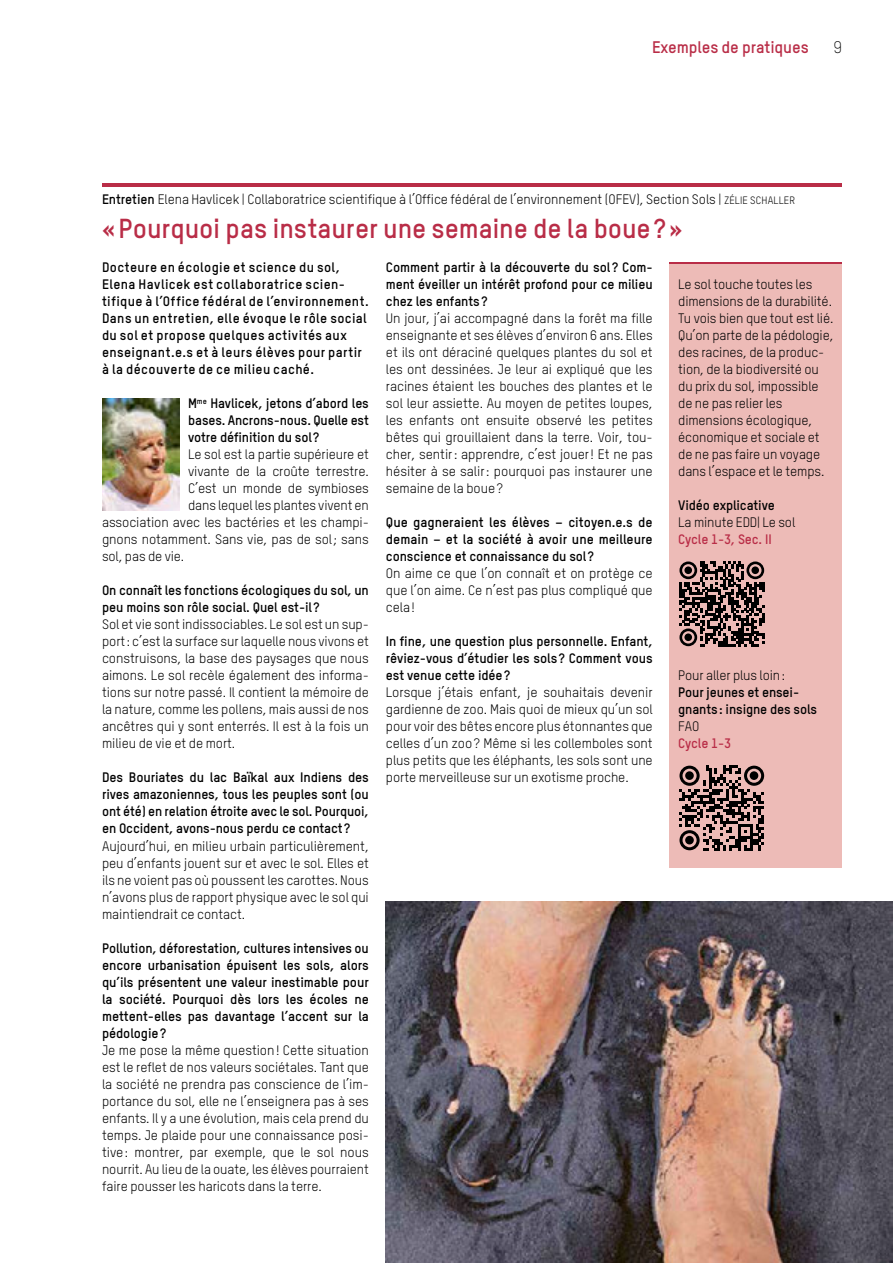
<style>
.page{position:relative;width:893px;height:1263px;background:#fff}
.page>*{position:absolute;margin:0;border:0;box-sizing:border-box;transform-origin:0 0}
.t1{font:700 27px "TSTARPRO";letter-spacing:-.005em;color:#b92d47}
.t2{font:700 16.5px "TSTARPRO";letter-spacing:-.005em;color:#b92d47}
.t3{font:300 16.5px "TSTARPRO";color:#000}
.t4{font:13.5px/17px "TSTARPRO";letter-spacing:-.01em;color:#000;text-align:justify}
.t5{font:700 13.5px/17px "TSTARPRO";letter-spacing:-.005em;color:#000;text-align:justify}
.t6{font:700 13.5px/17px "TSTARPRO";letter-spacing:.025em;color:#000}
.t7{font:700 13.5px "TSTARPRO";letter-spacing:-.01em;color:#b92d47}
.s1{font-weight:700}
.s2{font-size:10.5px}
</style>
<div class="page">
<hr style="left:102px;top:184px;width:740px;height:3px;background:#b92d47">
<img style="left:386px;top:901px;width:507px;height:362px">
<img style="left:102px;top:399px;width:78px;height:111px">
<div style="left:670px;top:262px;width:172px;height:605px;background:#edbbb7"></div>
<hr style="left:670px;top:262px;width:172px;height:2px;background:#b92d47">
<svg style="left:679px;top:765px;width:85px;height:85px"></svg>
<div style="left:685px;top:771px;width:9px;height:9px;background:#000;border-radius:50%"></div>
<div style="left:750px;top:771px;width:8px;height:9px;background:#000;border-radius:50%"></div>
<div style="left:685px;top:836px;width:9px;height:8px;background:#000;border-radius:50%"></div>
<svg style="left:679px;top:561px;width:85px;height:85px"></svg>
<div style="left:684px;top:566px;width:8px;height:8px;background:#000;border-radius:50%"></div>
<div style="left:751px;top:566px;width:8px;height:8px;background:#000;border-radius:50%"></div>
<div style="left:684px;top:633px;width:8px;height:8px;background:#000;border-radius:50%"></div>
<p class="t2" style="left:652px;top:37px;width:158px">Exemples de pratiques</p>
<p class="t3" style="left:833px;top:38px;width:10px">9</p>
<p class="t4" style="left:102px;top:191px;width:694px"><span class="s1">Entretien</span> Elena Havlicek | Collaboratrice scientifique à l’Office fédéral de l’environnement (OFEV), Section Sols | <span class="s2">ZÉLIE SCHALLER</span></p>
<h1 class="t1" style="left:102px;top:211px;width:582px">«Pourquoi pas instaurer une semaine de la boue?»</h1>
<p class="t6" style="left:102px;top:259px;width:268px">Docteure en écologie et science du sol, Elena Havlicek est collaboratrice scien&shy;tifique à l’Office fédéral de l’environnement.<br>Dans un entretien, elle évoque le rôle social du sol et propose quelques activités aux enseignant.e.s et à leurs élèves pour partir à la découverte de ce milieu caché.</p>
<p class="t5" style="left:188px;top:395px;width:182px">M<sup>me</sup> Havlicek, jetons d’abord les bases. Ancrons-nous. Quelle est votre définition du sol?</p>
<p class="t4" style="left:188px;top:446px;width:182px">Le sol est la partie supérieure et</p>
<p class="t4" style="left:188px;top:463px;width:182px">vivante de la croûte terrestre.</p>
<p class="t4" style="left:188px;top:480px;width:182px">C’est un monde de symbioses</p>
<p class="t4" style="left:188px;top:497px;width:182px">dans lequel les plantes vivent en</p>
<p class="t4" style="left:102px;top:514px;width:268px">association avec les bactéries et les champi-</p>
<p class="t4" style="left:102px;top:531px;width:268px">gnons notamment. Sans vie, pas de sol; sans</p>
<p class="t4" style="left:102px;top:548px;width:84px">sol, pas de vie.</p>
<p class="t5" style="left:102px;top:582px;width:268px">On connaît les fonctions écologiques du sol, un peu moins son rôle social. Quel est-il ?</p>
<p class="t4" style="left:102px;top:616px;width:268px">Sol et vie sont indissociables. Le sol est un sup&shy;port: c’est la surface sur laquelle nous vivons et construisons, la base des paysages que nous aimons. Le sol recèle également des informa&shy;tions sur notre passé. Il contient la mémoire de la nature, comme les pollens, mais aussi de nos ancêtres qui y sont enterrés. Il est à la fois un milieu de vie et de mort.</p>
<p class="t5" style="left:102px;top:769px;width:268px">Des Bouriates du lac Baïkal aux Indiens des rives amazoniennes, tous les peuples sont (ou ont été) en relation étroite avec le sol. Pourquoi, en Occident, avons-nous perdu ce contact?</p>
<p class="t4" style="left:102px;top:837px;width:268px">Aujourd’hui, en milieu urbain particulièrement, peu d’enfants jouent sur et avec le sol. Elles et ils ne voient pas où poussent les carottes. Nous n’avons plus de rapport physique avec le sol qui maintiendrait ce contact.</p>
<p class="t5" style="left:102px;top:939px;width:268px">Pollution, déforestation, cultures intensives ou encore urbanisation épuisent les sols, alors qu’ils présentent une valeur inestimable pour la société. Pourquoi dès lors les écoles ne mettent-elles pas davantage l’accent sur la pédologie?</p>
<p class="t4" style="left:102px;top:1041px;width:268px">Je me pose la même question! Cette situation est le reflet de nos valeurs sociétales. Tant que la société ne prendra pas conscience de l’im&shy;portance du sol, elle ne l’enseignera pas à ses enfants. Il y a une évolution, mais cela prend du temps. Je plaide pour une connaissance posi&shy;tive: montrer, par exemple, que le sol nous nourrit. Au lieu de la ouate, les élèves pourraient faire pousser les haricots dans la terre.</p>
<p class="t5" style="left:386px;top:259px;width:268px">Comment partir à la découverte du sol ? Com&shy;ment éveiller un intérêt profond pour ce milieu chez les enfants?</p>
<p class="t4" style="left:386px;top:310px;width:268px">Un jour, j’ai accompagné dans la forêt ma fille enseignante et ses élèves d’environ 6 ans. Elles et ils ont déraciné quelques plantes du sol et les ont dessinées. Je leur ai expliqué que les racines étaient les bouches des plantes et le sol leur assiette. Au moyen de petites loupes, les enfants ont ensuite observé les petites bêtes qui grouillaient dans la terre. Voir, tou&shy;cher, sentir: apprendre, c’est jouer! Et ne pas hésiter à se salir: pourquoi pas instaurer une semaine de la boue?</p>
<p class="t5" style="left:386px;top:514px;width:268px">Que gagneraient les élèves – citoyen.e.s de demain – et la société à avoir une meilleure conscience et connaissance du sol ?</p>
<p class="t4" style="left:386px;top:565px;width:268px">On aime ce que l’on connaît et on protège ce que l’on aime. Ce n’est pas plus compliqué que cela!</p>
<p class="t5" style="left:386px;top:633px;width:268px">In fine, une question plus personnelle. Enfant, rêviez-vous d’étudier les sols? Comment vous est venue cette idée?</p>
<p class="t4" style="left:386px;top:684px;width:268px">Lorsque j’étais enfant, je souhaitais devenir gardienne de zoo. Mais quoi de mieux qu’un sol pour voir des bêtes encore plus étonnantes que celles d’un zoo? Même si les collemboles sont plus petits que les éléphants, les sols sont une porte merveilleuse sur un exotisme proche.</p>
<p class="t4" style="left:678px;top:276px;width:157px;text-align:left">Le sol touche toutes les dimensions de la durabilité.<br>Tu vois bien que tout est lié.<br>Qu’on parte de la pédologie, des racines, de la produc&shy;tion, de la biodiversité ou du prix du sol, impossible de ne pas relier les dimensions écologique, économique et sociale et de ne pas faire un voyage dans l’espace et le temps.</p>
<p class="t5" style="left:678px;top:497px;width:98px">Vidéo explicative</p>
<p class="t4" style="left:678px;top:514px;width:119px">La minute EDD| Le sol</p>
<p class="t7" style="left:678px;top:531px;width:95px">Cycle 1-3, Sec. II</p>
<p class="t4" style="left:678px;top:667px;width:108px">Pour aller plus loin:</p>
<p class="t5" style="left:678px;top:684px;width:140px">Pour jeunes et ensei&shy;gnants: insigne des sols</p>
<p class="t4" style="left:678px;top:718px;width:23px">FAO</p>
<p class="t7" style="left:678px;top:735px;width:54px">Cycle 1-3</p>
</div>
